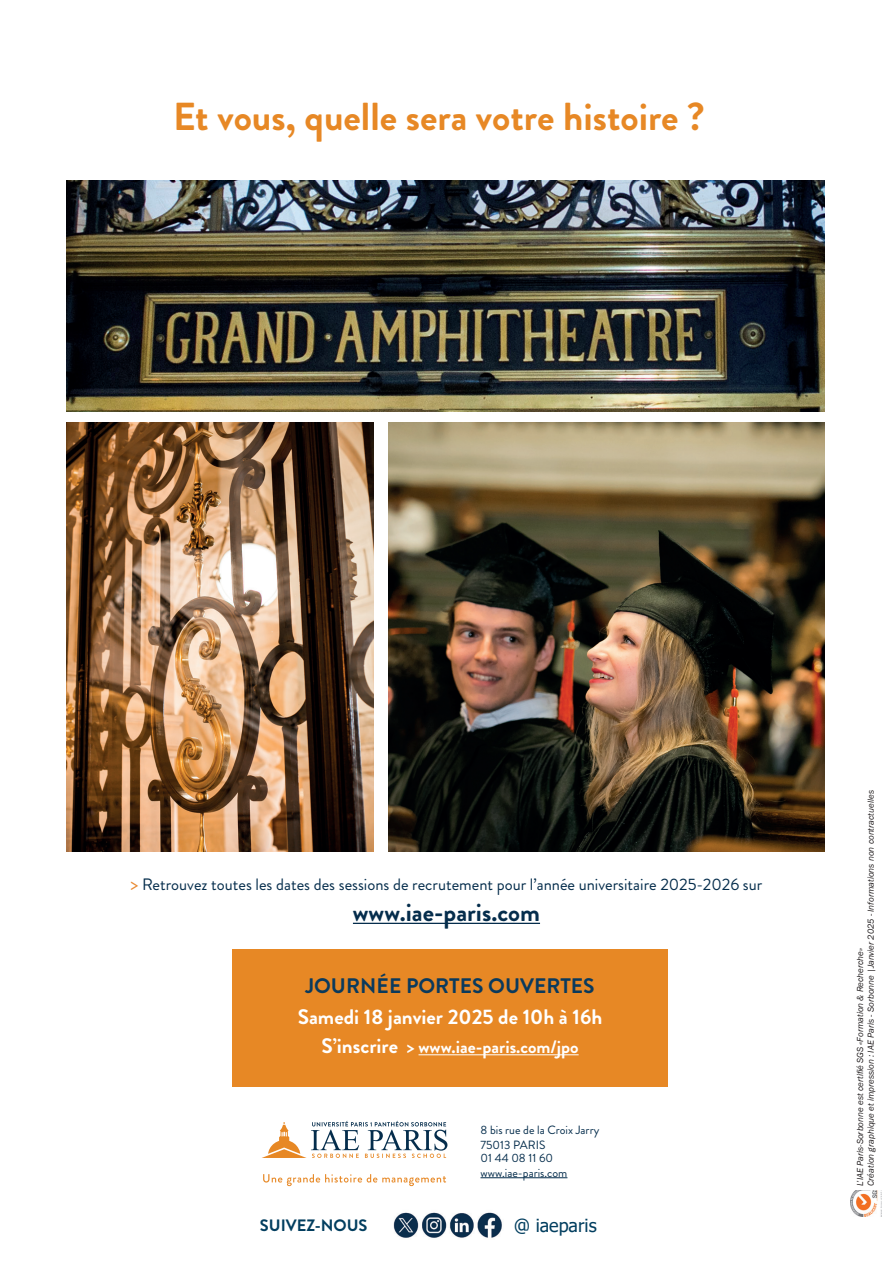
<style>
.page{position:relative;width:893px;height:1263px;background:#fff}
.page>*{position:absolute;margin:0;border:0;box-sizing:border-box;transform-origin:0 0}
.t1{font:700 39px "Brandon Grotesque";color:#e78825}
.t2{font:700 25.5px "Brandon Grotesque";color:#052d4c}
.t3{font:700 21px "Brandon Grotesque";color:#fff}
.t4{font:700 21px "Brandon Grotesque";color:#0a3a5d}
.t5{font:700 18px "Brandon Grotesque";color:#fff}
.t6{font:18px "Tahoma";color:#023e5f}
.t7{font:16.5px "Brandon Grotesque";color:#052d4c}
.t8{font:700 16.5px "Brandon Grotesque";color:#023e5f}
.t9{font:12px/14.1px "Brandon Grotesque";color:#052d4c}
.t10{font:italic 9px/10.8px "Franklin Gothic";color:#231f20}
.s1{font-size:18px;color:#e98a32}
.s2{font-size:21px}
</style>
<div class="page">
<img style="left:851px;top:1190px;width:31px;height:26px">
<img style="left:66px;top:180px;width:759px;height:231px">
<img style="left:66px;top:422px;width:308px;height:429px">
<img style="left:389px;top:422px;width:436px;height:429px">
<hr style="left:353px;top:923px;width:187px;height:1px;background:#052d4c">
<hr style="left:480px;top:1177px;width:87px;height:1px;background:#052d4c">
<div style="left:232px;top:949px;width:436px;height:138px;background:#e78825"></div>
<hr style="left:418px;top:1054px;width:161px;height:1px;background:#fff">
<img style="left:393px;top:1212px;width:109px;height:26px">
<svg style="left:262px;top:1121px;width:185px;height:37px"></svg>
<svg style="left:263px;top:1174px;width:183px;height:12px"></svg>
<h1 class="t1" style="left:173px;top:90px;width:533px">Et vous, quelle sera votre histoire ?</h1>
<h3 class="t7" style="left:131px;top:873px;width:633px"><span class="s1">&gt;</span> Retrouvez toutes les dates des sessions de recrutement pour l’année universitaire 2025-2026 sur</h3>
<h2 class="t2" style="left:353px;top:894px;width:189px">www.iae-paris.com</h2>
<h3 class="t4" style="left:305px;top:971px;width:291px">JOURNÉE PORTES OUVERTES</h3>
<h3 class="t3" style="left:298px;top:1002px;width:306px">Samedi 18 janvier 2025 de 10h à 16h</h3>
<h3 class="t5" style="left:321px;top:1034px;width:259px"><span class="s2">S’inscrire</span> &gt; www.iae-paris.com/jpo</h3>
<h3 class="t9" style="left:480px;top:1123px;width:120px">8 bis rue de la Croix Jarry<br>75013 PARIS<br>01 44 08 11 60 www.iae-paris.com</h3>
<h3 class="t8" style="left:260px;top:1213px;width:109px">SUIVEZ-NOUS</h3>
<h3 class="t6" style="left:514px;top:1213px;width:85px">@ iaeparis</h3>
<p class="t10" style="left:855px;top:1186px;width:397px;rotate:-90deg">L’IAE Paris-Sorbonne est certifié SGS «Formation &amp; Recherche»<br>Création graphique et impression : IAE Paris - Sorbonne |Janvier 2025 - Informations non contractuelles</p>
</div>
